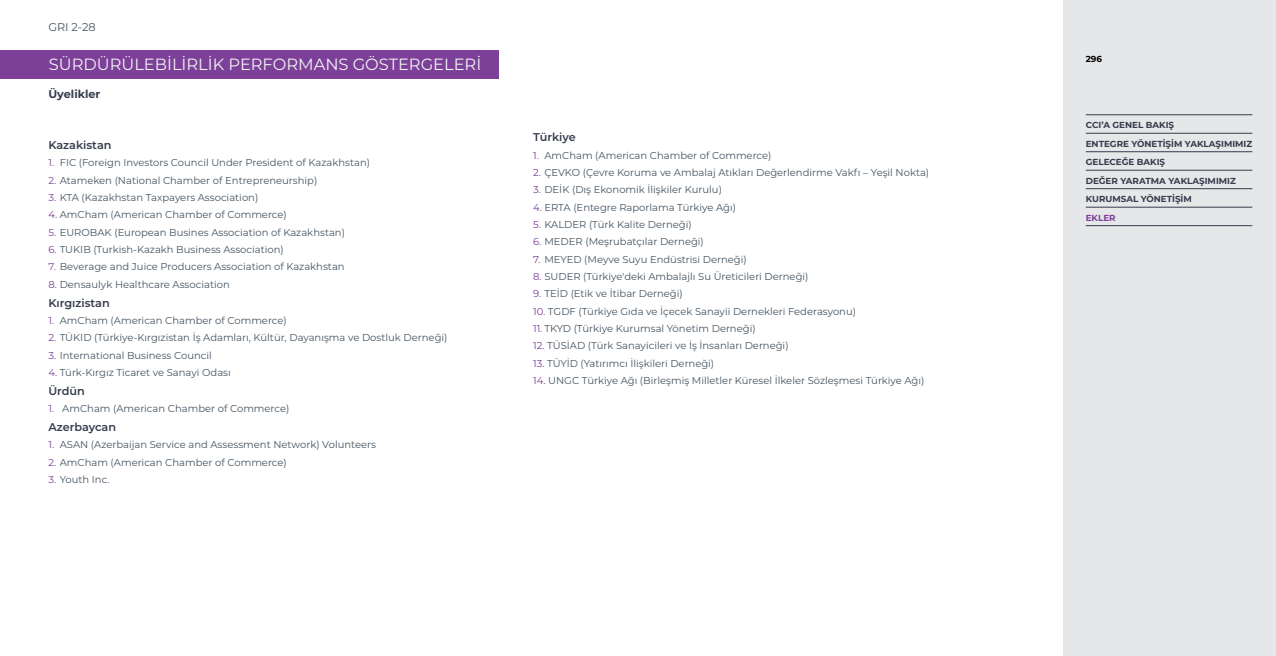
<style>
.page{position:relative;width:1276px;height:656px;background:#fff}
.page>*{position:absolute;margin:0;border:0;box-sizing:border-box;transform-origin:0 0}
.t1{font:16.25px "Montserrat";color:#f2f2f2}
.t2{font:600 11.25px "Montserrat";color:#353c4c}
.t3{font:700 11.25px "Montserrat";color:#353c4c}
.t4{font:11.25px "Montserrat";color:#455461}
.t5{font:10px "Montserrat";color:#455461}
.t6{font:700 8.75px/18.5px "Montserrat";color:#353c4c}
.t7{font:700 8.75px "Montserrat";color:#7d4099}
.t8{font:700 8.75px "Montserrat";color:#000}
.s1{color:#7d4099}
</style>
<div class="page">
<div style="left:1063px;top:0;width:213px;height:656px;background:#e6e7e8"></div>
<hr style="left:1085px;top:114px;width:167px;height:1px;background:#353c4c">
<hr style="left:1085px;top:133px;width:167px;height:1px;background:#353c4c">
<hr style="left:1085px;top:151px;width:167px;height:1px;background:#353c4c">
<hr style="left:1085px;top:170px;width:167px;height:1px;background:#353c4c">
<hr style="left:1085px;top:188px;width:167px;height:1px;background:#353c4c">
<hr style="left:1085px;top:207px;width:167px;height:1px;background:#353c4c">
<hr style="left:1085px;top:225px;width:167px;height:1px;background:#353c4c">
<div style="left:0;top:50px;width:78px;height:28px;background:#7d4099"></div>
<div style="left:35px;top:50px;width:464px;height:28px;background:#7d4099"></div>
<p class="t4" style="left:48px;top:20px;width:49px">GRI 2-28</p>
<h1 class="t1" style="left:49px;top:53px;width:430px">SÜRDÜRÜLEBİ Lİ RLİ K PERFORMANS GÖSTERGELERİ</h1>
<p class="t3" style="left:48px;top:86px;width:54px">Üyelikler</p>
<p class="t2" style="left:48px;top:137px;width:65px">Kazakistan</p>
<p class="t5" style="left:48px;top:156px;width:323px"><span class="s1">1.</span> FIC (Foreign Investors Council Under President of Kazakhstan)</p>
<p class="t5" style="left:48px;top:173px;width:270px"><span class="s1">2.</span> Atameken (National Chamber of Entrepreneurship)</p>
<p class="t5" style="left:48px;top:191px;width:211px"><span class="s1">3.</span> KTA (Kazakhstan Taxpayers Association)</p>
<p class="t5" style="left:48px;top:208px;width:240px"><span class="s1">4.</span> AmCham (American Chamber of Commerce)</p>
<p class="t5" style="left:48px;top:225px;width:298px"><span class="s1">5.</span> EUROBAK (European Busines Association of Kazakhstan)</p>
<p class="t5" style="left:48px;top:242px;width:237px"><span class="s1">6.</span> TUKIB (Turkish-Kazakh Business Association)</p>
<p class="t5" style="left:48px;top:260px;width:298px"><span class="s1">7.</span> Beverage and Juice Producers Association of Kazakhstan</p>
<p class="t5" style="left:48px;top:277px;width:183px"><span class="s1">8.</span> Densaulyk Healthcare Association</p>
<p class="t2" style="left:48px;top:294px;width:63px">Kırgızistan</p>
<p class="t5" style="left:48px;top:313px;width:240px"><span class="s1">1.</span> AmCham (American Chamber of Commerce)</p>
<p class="t5" style="left:48px;top:331px;width:400px"><span class="s1">2.</span> TÜKID (Türkiye-Kırgızistan İş Adamları, Kültür, Dayanışma ve Dostluk Derneği)</p>
<p class="t5" style="left:48px;top:348px;width:165px"><span class="s1">3.</span> International Business Council</p>
<p class="t5" style="left:48px;top:365px;width:184px"><span class="s1">4.</span> Türk-Kırgız Ticaret ve Sanayi Odası</p>
<p class="t2" style="left:48px;top:382px;width:38px">Ürdün</p>
<p class="t5" style="left:48px;top:401px;width:242px"><span class="s1">1.</span> AmCham (American Chamber of Commerce)</p>
<p class="t2" style="left:48px;top:419px;width:69px">Azerbaycan</p>
<p class="t5" style="left:48px;top:437px;width:329px"><span class="s1">1.</span> ASAN (Azerbaijan Service and Assessment Network) Volunteers</p>
<p class="t5" style="left:48px;top:455px;width:240px"><span class="s1">2.</span> AmCham (American Chamber of Commerce)</p>
<p class="t5" style="left:48px;top:472px;width:63px"><span class="s1">3.</span> Youth Inc.</p>
<p class="t2" style="left:533px;top:129px;width:44px">Türkiye</p>
<p class="t5" style="left:533px;top:148px;width:240px"><span class="s1">1.</span> AmCham (American Chamber of Commerce)</p>
<p class="t5" style="left:533px;top:165px;width:398px"><span class="s1">2.</span> ÇEVKO (Çevre Koruma ve Ambalaj Atıkları Değerlendirme Vakfı – Yeşil Nokta)</p>
<p class="t5" style="left:533px;top:183px;width:190px"><span class="s1">3.</span> DEİ K (Dış Ekonomik İ lişkiler Kurulu)</p>
<p class="t5" style="left:533px;top:200px;width:204px"><span class="s1">4.</span> ERTA (Entegre Raporlama Türkiye Ağı)</p>
<p class="t5" style="left:533px;top:217px;width:160px"><span class="s1">5.</span> KALDER (Türk Kalite Derneği)</p>
<p class="t5" style="left:533px;top:235px;width:172px"><span class="s1">6.</span> MEDER (Meşrubatçılar Derneği)</p>
<p class="t5" style="left:533px;top:252px;width:215px"><span class="s1">7.</span> MEYED (Meyve Suyu Endüstrisi Derneği)</p>
<p class="t5" style="left:533px;top:269px;width:277px"><span class="s1">8.</span> SUDER (Türkiye'deki Ambalajlı Su Üreticileri Derneği)</p>
<p class="t5" style="left:533px;top:287px;width:151px"><span class="s1">9.</span> TEİ D (Etik ve İtibar Derneği)</p>
<p class="t5" style="left:533px;top:304px;width:324px"><span class="s1">10.</span> TGDF (Türkiye Gıda ve İçecek Sanayii Dernekleri Federasyonu)</p>
<p class="t5" style="left:533px;top:321px;width:224px"><span class="s1">11.</span> TKYD (Türkiye Kurumsal Yönetim Derneği)</p>
<p class="t5" style="left:533px;top:339px;width:257px"><span class="s1">12.</span> TÜSİAD (Türk Sanayicileri ve İş İ nsanları Derneği)</p>
<p class="t5" style="left:533px;top:356px;width:183px"><span class="s1">13.</span> TÜYİ D (Yatırımcı İ lişkileri Derneği)</p>
<p class="t5" style="left:533px;top:373px;width:393px"><span class="s1">14.</span> UNGC Türkiye Ağı (Birleşmiş Milletler Küresel İ lkeler Sözleşmesi Türkiye Ağı)</p>
<p class="t8" style="left:1085px;top:53px;width:18px">296</p>
<p class="t6" style="left:1085px;top:115px;width:168px">CCI’A GENEL BAKIŞ<br>ENTEGRE YÖNETİŞİM YAKLAŞIMIMIZ<br>GELECEĞE BAKIŞ<br>DEĞER YARATMA YAKLAŞIMIMIZ<br>KURUMSAL YÖNETİŞİM</p>
<p class="t7" style="left:1085px;top:211px;width:31px">EKLER</p>
</div>
